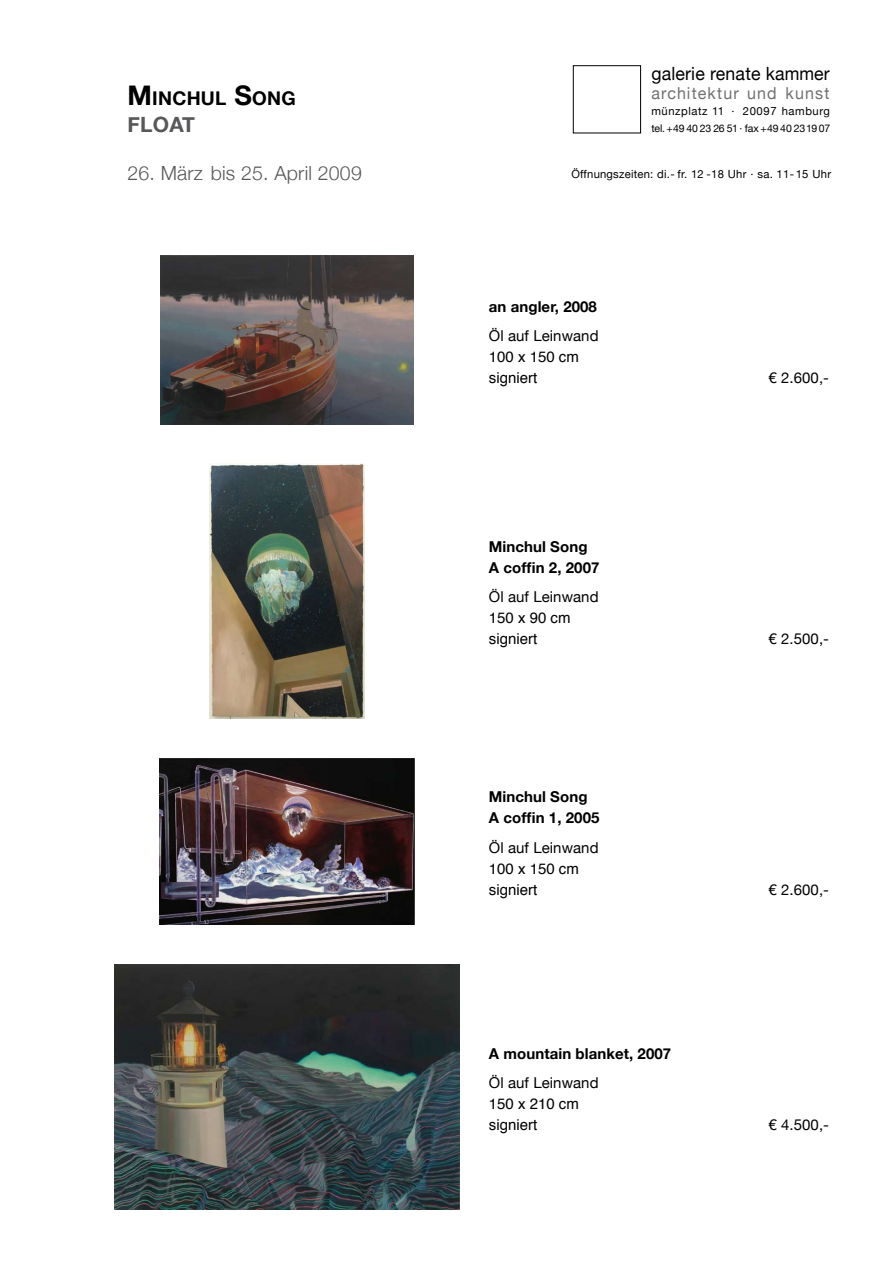
<style>
.page{position:relative;width:893px;height:1263px;background:#fff}
.page>*{position:absolute;margin:0;border:0;box-sizing:border-box;transform-origin:0 0}
.t1{font:700 21px "Helvetica Neue";letter-spacing:.01em;color:#58585a}
.t2{font:300 19.5px "Helvetica Neue";letter-spacing:.01em;color:#58585a}
.t3{font:700 18.9px "Helvetica Neue";letter-spacing:.015em;color:#000}
.t4{font:18.3px "Helvetica Neue";letter-spacing:.01em;color:#000}
.t5{font:16.5px "Helvetica Neue";letter-spacing:.07em;color:#707173}
.t6{font:15px "Helvetica Neue";letter-spacing:.005em;color:#000}
.t7{font:700 15px/21px "Helvetica Neue";letter-spacing:.005em;color:#000}
.t8{font:15px/21px "Helvetica";color:#000}
.t9{font:11.25px "Helvetica Neue";letter-spacing:.03em;color:#000}
.t10{font:11.25px "Helvetica Neue";letter-spacing:.05em;color:#000}
.t11{font:10.5px "Helvetica Neue";letter-spacing:-.01em;color:#000}
.s1{font-size:27px}
</style>
<div class="page">
<div style="left:573px;top:65px;width:68px;height:68px;border:1px solid #000"></div>
<img style="left:160px;top:256px;width:254px;height:168px">
<img style="left:209px;top:463px;width:156px;height:255px">
<img style="left:159px;top:758px;width:256px;height:166px">
<img style="left:115px;top:964px;width:344px;height:246px">
<p class="t3" style="left:128px;top:87px;width:170px"><span class="s1">M</span> inchul <span class="s1">S</span>ong</p>
<h1 class="t1" style="left:128px;top:112px;width:69px">FLOAT</h1>
<h2 class="t2" style="left:128px;top:161px;width:236px">26. März bis 25. April 2009</h2>
<p class="t4" style="left:651px;top:62px;width:180px">galerie renate kammer</p>
<p class="t5" style="left:651px;top:83px;width:179px">architektur und kunst</p>
<p class="t10" style="left:651px;top:105px;width:180px">münzplatz 11 · 20097 hamburg</p>
<p class="t11" style="left:651px;top:122px;width:180px">tel. +49 40 23 26 51 · fax +49 40 2319 07</p>
<p class="t9" style="left:571px;top:167px;width:261px">Öffnungszeiten: di.- fr. 12 -18 Uhr · sa. 11-15 Uhr</p>
<p class="t7" style="left:489px;top:295px;width:110px">an angler, 2008</p>
<p class="t6" style="left:489px;top:327px;width:111px">Öl auf Leinwand</p>
<p class="t8" style="left:489px;top:346px;width:92px">100 x 150 cm signiert</p>
<p class="t7" style="left:489px;top:535px;width:112px">Minchul Song<br>A coffin 2, 2007</p>
<p class="t6" style="left:489px;top:588px;width:111px">Öl auf Leinwand</p>
<p class="t8" style="left:489px;top:607px;width:83px">150 x 90 cm signiert</p>
<p class="t7" style="left:489px;top:786px;width:112px">Minchul Song<br>A coffin 1, 2005</p>
<p class="t6" style="left:489px;top:839px;width:111px">Öl auf Leinwand</p>
<p class="t8" style="left:489px;top:858px;width:92px">100 x 150 cm signiert</p>
<p class="t7" style="left:489px;top:1042px;width:184px">A mountain blanket, 2007</p>
<p class="t6" style="left:489px;top:1074px;width:111px">Öl auf Leinwand</p>
<p class="t8" style="left:489px;top:1093px;width:92px">150 x 210 cm signiert</p>
<p class="t6" style="left:768px;top:369px;width:62px">€ 2.600,-</p>
<p class="t6" style="left:768px;top:630px;width:62px">€ 2.500,-</p>
<p class="t6" style="left:768px;top:881px;width:62px">€ 2.600,-</p>
<p class="t6" style="left:768px;top:1116px;width:62px">€ 4.500,-</p>
</div>
